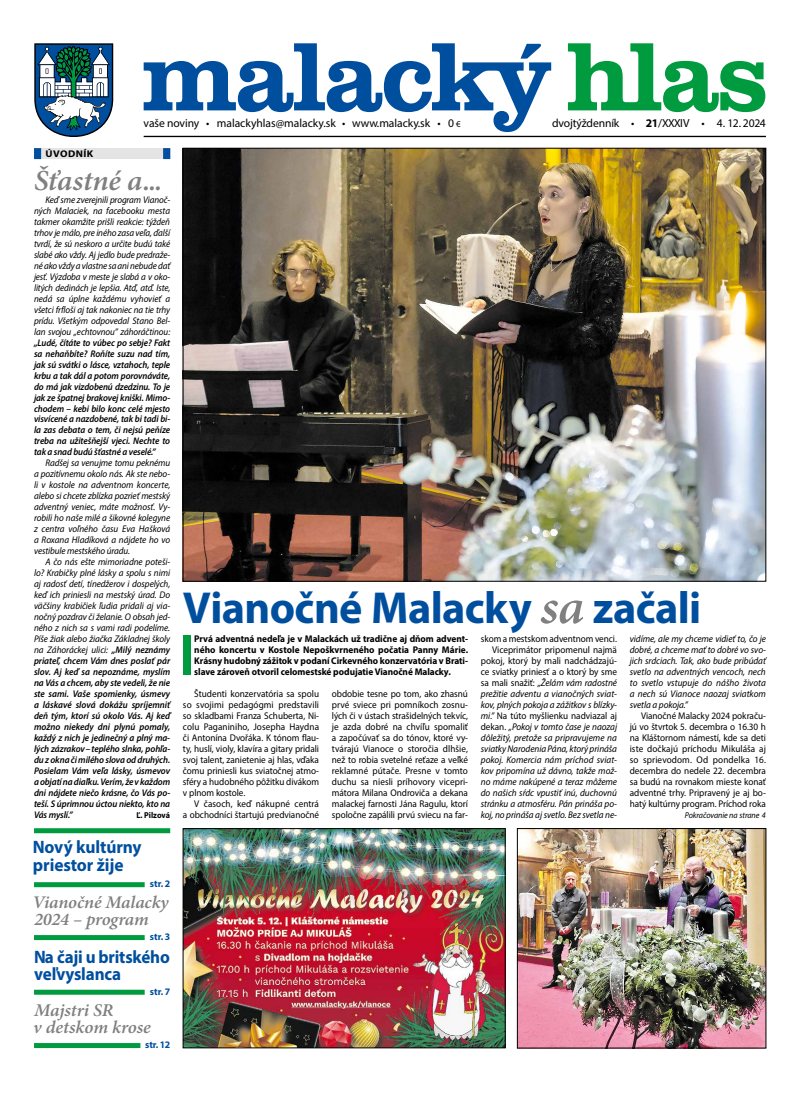
<style>
.page{position:relative;width:800px;height:1106px;background:#fff}
.page>*{position:absolute;margin:0;border:0;box-sizing:border-box;transform-origin:0 0}
.t1{font:700 45px "Myriad Pro";letter-spacing:-.015em;color:#004f9f}
.t2{font:italic 600 29px "Minion Pro";letter-spacing:-.01em;color:#818080}
.t3{font:700 18px/17px "Myriad Pro";letter-spacing:-.01em;color:#004f9f;scale:.95 1}
.t4{font:700 18px/18px "Myriad Pro";letter-spacing:-.01em;color:#004f9f;scale:.96 1}
.t5{font:italic 600 18px/17px "Minion Pro";letter-spacing:-.005em;color:#818080}
.t6{font:italic 600 17.8px/17px "Minion Pro";letter-spacing:-.01em;color:#818080;scale:1.04 1}
.t7{font:11.7px "Myriad Pro";letter-spacing:-.005em;color:#000}
.t8{font:700 10px "Myriad Pro";letter-spacing:-.005em;color:#004f9f}
.t9{font:9.7px/11px "Myriad Pro";letter-spacing:-.005em;color:#000;text-align:justify;scale:.94 1}
.t10{font:italic 9.7px/11px "Myriad Pro";letter-spacing:-.005em;color:#000;text-align:right;scale:.94 1}
.t11{font:700 9.7px/11px "Myriad Pro";letter-spacing:-.005em;color:#000;text-align:justify;scale:.95 1}
.t12{font:700 9.7px "Myriad Pro";letter-spacing:.04em;color:#000;scale:1.08 1}
.t13{font:italic 600 9.6px/11px "Myriad Pro";letter-spacing:-.01em;color:#000;text-align:justify;scale:.95 1}
.t14{font:italic 9.6px/11px "Myriad Pro";letter-spacing:-.01em;color:#000;text-align:justify;scale:.94 1}
.t15{font:italic 600 9.6px/11px "Myriad Pro";letter-spacing:-.01em;color:#000;text-align:justify;scale:.94 1}
.t16{font:italic 9.6px/11px "Myriad Pro";letter-spacing:-.01em;color:#000;text-align:justify;scale:.95 1}
.t17{font:italic 8.6px "Myriad Pro";letter-spacing:-.01em;color:#000;scale:.95 1}
.t18{font:700 8.6px "Myriad Pro";color:#000;scale:.95 1}
.s1{font-size:8.9px}
.s2{font-weight:700}
.s3{font-weight:400}
.s4{font-family:"Minion Pro";font-weight:600;font-style:italic;font-size:50px;color:#818080}
.s5{font-style:normal}
</style>
<div class="page">
<svg style="left:34px;top:43px;width:79px;height:94px"></svg>
<svg style="left:567px;top:43px;width:198px;height:69px"></svg>
<svg style="left:144px;top:43px;width:407px;height:89px"></svg>
<hr style="left:144px;top:136px;width:621px;height:1px;background:#000">
<div style="left:34px;top:148px;width:136px;height:11px;background:#e4e4e4"></div>
<div style="left:163px;top:148px;width:7px;height:11px;background:#004f9f"></div>
<div style="left:34px;top:148px;width:7px;height:11px;background:#004f9f"></div>
<img style="left:185px;top:150px;width:578px;height:429px">
<div style="left:34px;top:882px;width:111px;height:5px;background:#009b3e"></div>
<div style="left:34px;top:989px;width:111px;height:5px;background:#009b3e"></div>
<div style="left:34px;top:1043px;width:106px;height:5px;background:#009b3e"></div>
<div style="left:34px;top:935px;width:111px;height:5px;background:#009b3e"></div>
<div style="left:34px;top:828px;width:136px;height:5px;background:#009b3e"></div>
<div style="left:183px;top:635px;width:7px;height:40px;background:#009b3e"></div>
<img style="left:185px;top:830px;width:318px;height:216px">
<div style="left:183px;top:828px;width:322px;height:220px;border:1px solid #000"></div>
<img style="left:519px;top:830px;width:244px;height:216px">
<div style="left:517px;top:828px;width:248px;height:220px;border:1px solid #000"></div>
<p class="t12" style="left:45px;top:147px;width:46px">ÚVODNÍK</p>
<p class="t7" style="left:144px;top:116px;width:318px">vaše noviny • malackyhlas@malacky.sk • www.malacky.sk • 0 <span class="s1">€</span></p>
<p class="t7" style="left:552px;top:116px;width:215px">dvojtýždenník • <span class="s2">21</span>/XXXIV • 4. 12. 2024</p>
<h2 class="t2" style="left:34px;top:160px;width:130px">Šťastné a...</h2>
<p class="t14" style="left:34px;top:194px;width:146px;text-indent:11px">Keď sme zverejnili program Vianoč&shy;ných Malaciek, na facebooku mesta takmer okamžite prišli reakcie: týždeň trhov je málo, pre iného zasa veľa, ďalší tvrdí, že sú neskoro a určite budú také slabé ako vždy. Aj jedlo bude predraže&shy;né ako vždy a vlastne sa ani nebude dať jesť. Výzdoba v meste je slabá a v oko&shy;litých dedinách je lepšia. Atď, atď. Iste, nedá sa úplne každému vyhovieť a všetci frfloši aj tak nakoniec na tie trhy prídu. Všetkým odpovedal Stano Bel&shy;lan svojou „echtovnou” záhoráčtinou:</p>
<p class="t15" style="left:34px;top:337px;width:146px">„Ludé, čítáte to vúbec po sebje? Fakt sa nehaňbíte? Roňíte suzu nad tím, jak sú svátki o lásce, vztahoch, teple krbu a tak dál a potom porovnáváte, do má jak vizdobenú dzedzinu. To je jak ze špatnej brakovej kniški. Mimo&shy;chodem – kebi bilo konc celé mjesto visvícené a nazdobené, tak bi tadi bi&shy;la zas debata o tem, či nejsú peňíze treba na užitešňejší vjeci. Nechte to tak a snad budú šťastné a veselé.”</p>
<p class="t16" style="left:34px;top:457px;width:145px;text-indent:11px">Radšej sa venujme tomu peknému a pozitívnemu okolo nás. Ak ste nebo&shy;li v kostole na adventnom koncerte, alebo si chcete zblízka pozrieť mestský adventný veniec, máte možnosť. Vy&shy;robili ho naše milé a šikovné kolegyne z centra voľného času Eva Hašková a Roxana Hladíková a nájdete ho vo vestibule mestského úradu.</p>
<p class="t13" style="left:34px;top:556px;width:145px;text-indent:11px"><span class="s3">A čo nás ešte mimoriadne poteši&shy;lo? Krabičky plné lásky a spolu s nimi aj radosť detí, tínedžerov i dospelých, keď ich priniesli na mestský úrad. Do väčšiny krabičiek ľudia pridali aj via&shy;nočný pozdrav či želanie. O obsah jed&shy;ného z nich sa s vami radi podelíme.<br>Píše žiak alebo žiačka Základnej školy na Záhoráckej ulici:</span> „Milý neznámy priateľ, chcem Vám dnes poslať pár slov. Aj keď sa nepoznáme, myslím na Vás a chcem, aby ste vedeli, že nie ste sami. Vaše spomienky, úsmevy a láskavé slová dokážu spríjemniť deň tým, ktorí sú okolo Vás. Aj keď možno niekedy dni plynú pomaly, každý z nich je jedinečný a plný ma&shy;lých zázrakov – teplého slnka, pohľa&shy;du z okna či milého slova od druhých.<br>Posielam Vám veľa lásky, úsmevov a objatí na diaľku. Verím, že v každom dni nájdete niečo krásne, čo Vás po&shy;teší. S úprimnou úctou niekto, kto na Vás myslí.”</p>
<p class="t18" style="left:136px;top:809px;width:37px">Ľ. Pilzová</p>
<h3 class="t4" style="left:33px;top:837px;width:115px">Nový kultúrny priestor žije</h3>
<p class="t8" style="left:150px;top:877px;width:22px">str. 2</p>
<h3 class="t6" style="left:32px;top:893px;width:132px">Vianočné Malacky<br>2024 – program</h3>
<p class="t8" style="left:150px;top:930px;width:22px">str. 3</p>
<h3 class="t3" style="left:34px;top:947px;width:144px">Na čaji u britského veľvyslanca</h3>
<p class="t8" style="left:150px;top:985px;width:22px">str. 7</p>
<h3 class="t5" style="left:33px;top:1001px;width:119px">Majstri SR<br>v detskom krose</h3>
<p class="t8" style="left:145px;top:1038px;width:27px">str. 12</p>
<h1 class="t1" style="left:183px;top:578px;width:519px">Vianočné Malacky <span class="s4">sa</span> začali</h1>
<p class="t11" style="left:194px;top:633px;width:289px">Prvá adventná nedeľa je v Malackách už tradične aj dňom advent&shy;ného koncertu v Kostole Nepoškvrneného počatia Panny Márie.<br>Krásny hudobný zážitok v podaní Cirkevného konzervatória v Brati&shy;slave zároveň otvoril celomestské podujatie Vianočné Malacky.</p>
<p class="t10" style="left:480px;top:633px;width:146px"><span class="s5">skom a mestskom adventnom venci.<br>Viceprimátor pripomenul najmä pokoj, ktorý by mali nadchádzajú&shy;ce sviatky priniesť a o ktorý by sme sa mali snažiť:</span> „Želám vám radostné prežitie adventu a vianočných sviat&shy;kov, plných pokoja a zážitkov s blízky&shy;mi.” <span class="s5">Na túto myšlienku nadviazal aj dekan.</span> „Pokoj v tomto čase je naozaj dôležitý, pretože sa pripravujeme na sviatky Narodenia Pána, ktorý prináša pokoj. Komercia nám príchod sviat&shy;kov pripomína už dávno, takže mož&shy;no máme nakúpené a teraz môžeme do našich sŕdc vpustiť inú, duchovnú stránku a atmosféru. Pán prináša po&shy;koj, no prináša aj svetlo. Bez svetla ne-</p>
<p class="t10" style="left:629px;top:633px;width:146px;text-align:justify">vidíme, ale my chceme vidieť to, čo je dobré, a chceme mať to dobré vo svo&shy;jich srdciach. Tak, ako bude pribúdať svetlo na adventných vencoch, nech to svetlo vstupuje do nášho života a nech sú Vianoce naozaj sviatkom svetla a pokoja.”</p>
<p class="t9" style="left:183px;top:688px;width:146px;text-indent:11px">Študenti konzervatória sa spolu so svojimi pedagógmi predstavili so skladbami Franza Schuberta, Ni&shy;colu Paganiniho, Josepha Haydna či Antonína Dvořáka. K tónom flau&shy;ty, huslí, violy, klavíra a gitary pridali svoj talent, zanietenie aj hlas, vďaka čomu priniesli kus sviatočnej atmo&shy;sféry a hudobného pôžitku divákom v plnom kostole.</p>
<p class="t9" style="left:183px;top:797px;width:146px;text-align:right">V časoch, keď nákupné centrá<br>a obchodníci štartujú predvianočné</p>
<p class="t9" style="left:332px;top:688px;width:146px">obdobie tesne po tom, ako zhasnú prvé sviece pri pomníkoch zosnu&shy;lých či v ústach strašidelných tekvíc, je azda dobré na chvíľu spomaliť a započúvať sa do tónov, ktoré vy&shy;tvárajú Vianoce o storočia dlhšie, než to robia svetelné reťaze a veľké reklamné pútače. Presne v tomto duchu sa niesli príhovory vicepri&shy;mátora Milana Ondroviča a dekana malackej farnosti Jána Ragulu, ktorí spoločne zapálili prvú sviecu na far-</p>
<p class="t9" style="left:629px;top:710px;width:146px;text-indent:11px">Vianočné Malacky 2024 pokraču&shy;jú vo štvrtok 5. decembra o 16.30 h na Kláštornom námestí, kde sa deti iste dočkajú príchodu Mikuláša aj so sprievodom. Od pondelka 16. decembra do nedele 22. decembra sa budú na rovnakom mieste konať adventné trhy. Pripravený je aj bo&shy;hatý kultúrny program. Príchod roka</p>
<p class="t17" style="left:684px;top:809px;width:87px">Pokračovanie na strane 4</p>
</div>
